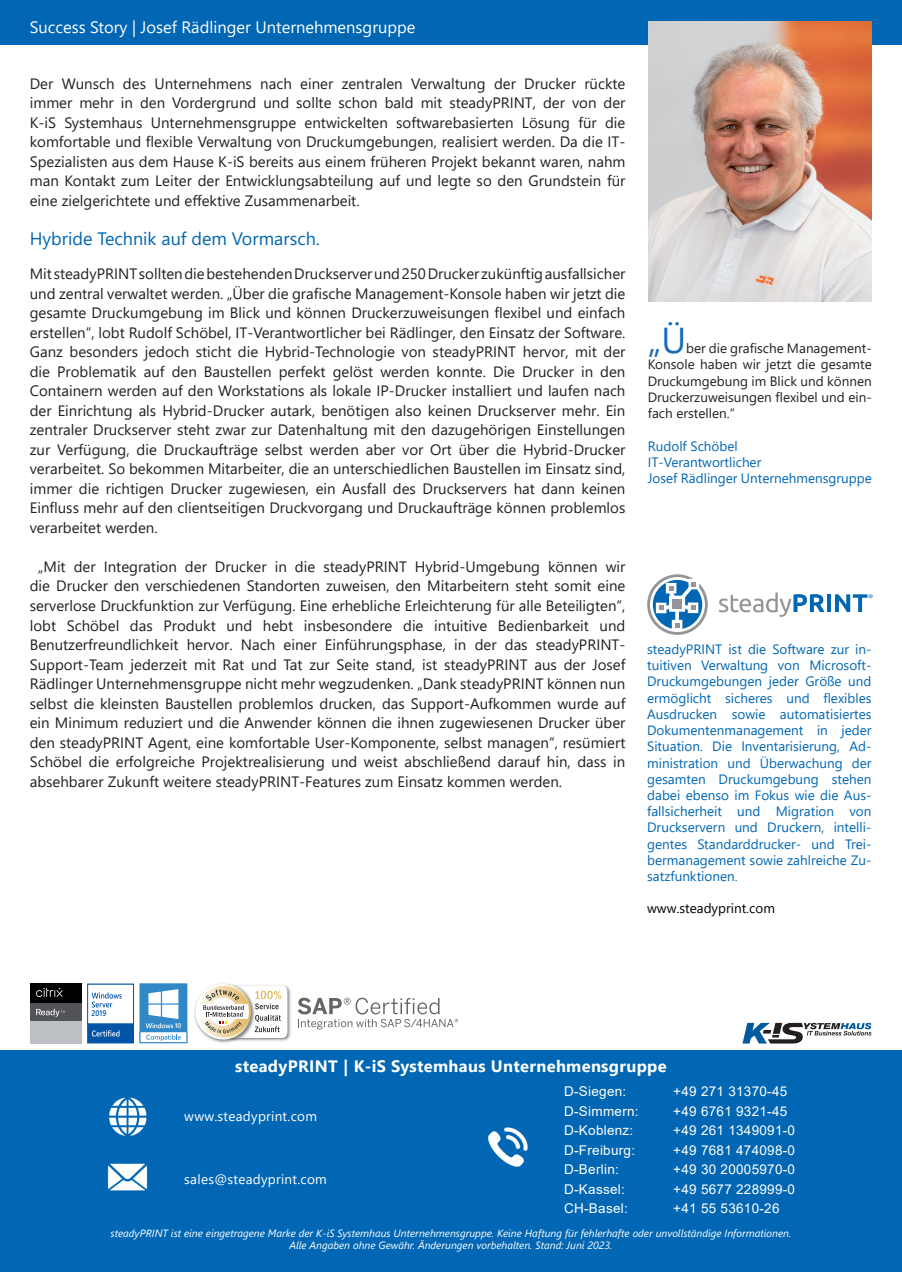
<style>
.page{position:relative;width:902px;height:1272px;background:#fff}
.page>*{position:absolute;margin:0;border:0;box-sizing:border-box;transform-origin:0 0}
.t1{font:36px "Segoe UI";color:#176cb6}
.t2{font:18px "Segoe UI";color:#0166b3}
.t3{font:16.5px "Segoe UI";color:#fff}
.t4{font:700 16.5px "Segoe UI";letter-spacing:.02em;color:#fff}
.t5{font:15px/19.5px "Segoe UI";color:#231f20;text-align:justify}
.t6{font:13.5px/16.2px "Segoe UI";color:#0166b3}
.t7{font:13.5px/19.5px "Arial";letter-spacing:.02em;color:#fff}
.t8{font:13.5px/16.2px "Segoe UI";color:#231f20;text-align:justify}
.t9{font:13.5px "Segoe UI";letter-spacing:.02em;color:#fff}
.t10{font:13.5px "Segoe UI";color:#000}
.t11{font:italic 10.5px/12.6px "Segoe UI";color:#fff;text-align:center}
.t12{font:600 8.25px "Segoe UI";color:#0155a4;scale:.88 1}
.t13{font:600 6.9px "Segoe UI";color:#fff}
</style>
<div class="page">
<div style="left:0;top:0;width:901px;height:44px;background:#0166b3"></div>
<img style="left:648px;top:21px;width:223px;height:281px">
<svg style="left:647px;top:574px;width:60px;height:61px"></svg>
<svg style="left:719px;top:592px;width:105px;height:25px"></svg>
<svg style="left:827px;top:594px;width:3px;height:18px"></svg>
<svg style="left:835px;top:594px;width:37px;height:18px"></svg>
<svg style="left:742px;top:1022px;width:129px;height:21px"></svg>
<div style="left:0;top:1050px;width:901px;height:221px;background:#0166b3"></div>
<img style="left:109px;top:1097px;width:38px;height:39px">
<img style="left:107px;top:1163px;width:41px;height:28px">
<img style="left:488px;top:1127px;width:40px;height:40px">
<div style="left:30px;top:983px;width:51px;height:20px;background:#000"></div>
<svg style="left:36px;top:988px;width:27px;height:9px"></svg>
<div style="left:30px;top:1003px;width:51px;height:40px;background:#bcbfc3"></div>
<div style="left:30px;top:1003px;width:51px;height:17px;background:#525457"></div>
<svg style="left:36px;top:1008px;width:29px;height:8px"></svg>
<svg style="left:87px;top:983px;width:100px;height:60px"></svg>
<img style="left:256px;top:985px;width:35px;height:56px">
<div style="left:227px;top:985px;width:60px;height:52px;background:#fff;border-radius:5px"></div>
<img style="left:194px;top:983px;width:62px;height:60px">
<img style="left:249px;top:985px;width:7px;height:52px">
<svg style="left:195px;top:983px;width:56px;height:56px"></svg>
<svg style="left:197px;top:985px;width:52px;height:52px"></svg>
<svg style="left:255px;top:990px;width:26px;height:42px"></svg>
<svg style="left:298px;top:997px;width:160px;height:32px"></svg>
<p class="t3" style="left:30px;top:12px;width:387px">Success Story | Josef Rädlinger Unternehmensgruppe</p>
<p class="t5" style="left:30px;top:72px;width:597px">Der Wunsch des Unternehmens nach einer zentralen Verwaltung der Drucker rückte immer mehr in den Vordergrund und sollte schon bald mit steadyPRINT, der von der K-iS Systemhaus Unternehmensgruppe entwickelten softwarebasierten Lösung für die komfortable und flexible Verwaltung von Druckumgebungen, realisiert werden. Da die IT-Spezialisten aus dem Hause K-iS bereits aus einem früheren Projekt bekannt waren, nahm man Kontakt zum Leiter der Entwicklungsabteilung auf und legte so den Grundstein für eine zielgerichtete und effektive Zusammenarbeit.</p>
<p class="t2" style="left:30px;top:221px;width:291px">Hybride Technik auf dem Vormarsch.</p>
<p class="t5" style="left:30px;top:263px;width:597px">Mit steadyPRINT sollten die bestehenden Druckserver und 250 Drucker zukünftig ausfallsicher und zentral verwaltet werden. „Über die grafische Management-Konsole haben wir jetzt die gesamte Druckumgebung im Blick und können Druckerzuweisungen flexibel und einfach erstellen“, lobt Rudolf Schöbel, IT-Verantwortlicher bei Rädlinger, den Einsatz der Software.<br>Ganz besonders jedoch sticht die Hybrid-Technologie von steadyPRINT hervor, mit der die Problematik auf den Baustellen perfekt gelöst werden konnte. Die Drucker in den Containern werden auf den Workstations als lokale IP-Drucker installiert und laufen nach der Einrichtung als Hybrid-Drucker autark, benötigen also keinen Druckserver mehr. Ein zentraler Druckserver steht zwar zur Datenhaltung mit den dazugehörigen Einstellungen zur Verfügung, die Druckaufträge selbst werden aber vor Ort über die Hybrid-Drucker verarbeitet. So bekommen Mitarbeiter, die an unterschiedlichen Baustellen im Einsatz sind, immer die richtigen Drucker zugewiesen, ein Ausfall des Druckservers hat dann keinen Einfluss mehr auf den clientseitigen Druckvorgang und Druckaufträge können problemlos verarbeitet werden.</p>
<p class="t5" style="left:30px;top:555px;width:597px;text-indent:8px">„Mit der Integration der Drucker in die steadyPRINT Hybrid-Umgebung können wir die Drucker den verschiedenen Standorten zuweisen, den Mitarbeitern steht somit eine serverlose Druckfunktion zur Verfügung. Eine erhebliche Erleichterung für alle Beteiligten“, lobt Schöbel das Produkt und hebt insbesondere die intuitive Bedienbarkeit und Benutzerfreundlichkeit hervor. Nach einer Einführungsphase, in der das steadyPRINT-Support-Team jederzeit mit Rat und Tat zur Seite stand, ist steadyPRINT aus der Josef Rädlinger Unternehmensgruppe nicht mehr wegzudenken. „Dank steadyPRINT können nun selbst die kleinsten Baustellen problemlos drucken, das Support-Aufkommen wurde auf ein Minimum reduziert und die Anwender können die ihnen zugewiesenen Drucker über den steadyPRINT Agent, eine komfortable User-Komponente, selbst managen“, resümiert Schöbel die erfolgreiche Projektrealisierung und weist abschließend darauf hin, dass in absehbarer Zukunft weitere steadyPRINT-Features zum Einsatz kommen werden.</p>
<h1 class="t1" style="left:647px;top:306px;width:40px">„Ü</h1>
<p class="t8" style="left:647px;top:339px;width:225px;text-indent:38px">ber die grafische Management-Konsole haben wir jetzt die gesamte Druckumgebung im Blick und können Druckerzuweisungen flexibel und ein&shy;fach erstellen.“</p>
<p class="t6" style="left:647px;top:436px;width:225px">Rudolf Schöbel<br>IT-Verantwortlicher<br>Josef Rädlinger Unternehmensgruppe</p>
<p class="t6" style="left:647px;top:640px;width:226px;text-align:justify">steadyPRINT ist die Software zur in&shy;tuitiven Verwaltung von Microsoft-Druckumgebungen jeder Größe und ermöglicht sicheres und flexibles Ausdrucken sowie automatisiertes Dokumentenmanagement in jeder Situation. Die Inventarisierung, Ad&shy;ministration und Überwachung der gesamten Druckumgebung stehen dabei ebenso im Fokus wie die Aus&shy;fallsicherheit und Migration von Druckservern und Druckern, intelli&shy;gentes Standarddrucker- und Trei&shy;bermanagement sowie zahlreiche Zu&shy;satzfunktionen.</p>
<p class="t10" style="left:647px;top:895px;width:129px">www.steadyprint.com</p>
<p class="t12" style="left:92px;top:1005px;width:19px">2019</p>
<p class="t13" style="left:175px;top:1019px;width:8px">10</p>
<p class="t4" style="left:235px;top:1050px;width:433px">steadyPRINT | K-iS Systemhaus Unternehmensgruppe</p>
<p class="t7" style="left:564px;top:1081px;width:76px">D-Siegen:<br>D-Simmern:<br>D-Koblenz:<br>D-Freiburg:<br>D-Berlin:<br>D-Kassel:<br>CH-Basel:</p>
<p class="t7" style="left:673px;top:1081px;width:123px">+49 271 31370-45 +49 6761 9321-45 +49 261 1349091-0 +49 7681 474098-0 +49 30 20005970-0 +49 5677 228999-0 +41 55 53610-26</p>
<p class="t11" style="left:111px;top:1224px;width:682px">steadyPRINT ist eine eingetragene Marke der K-iS Systemhaus Unternehmensgruppe. Keine Haftung für fehlerhafte oder unvollständige Informationen.<br>Alle Angaben ohne Gewähr. Änderungen vorbehalten. Stand: Juni 2023.</p>
<p class="t9" style="left:184px;top:1103px;width:134px">www.steadyprint.com</p>
<p class="t9" style="left:184px;top:1166px;width:144px">sales@steadyprint.com</p>
</div>
